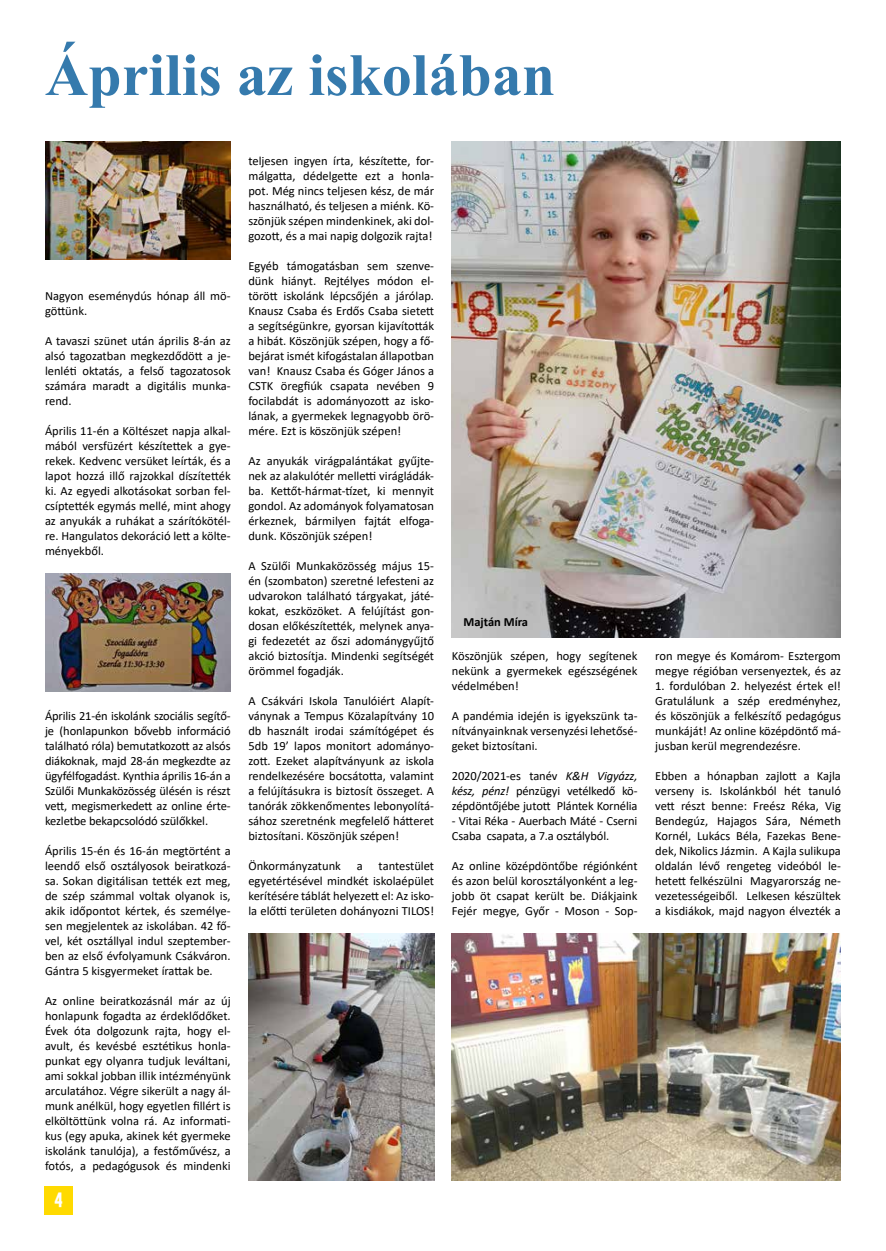
<style>
.page{position:relative;width:886px;height:1251px;background:#fff}
.page>*{position:absolute;margin:0;border:0;box-sizing:border-box;transform-origin:0 0}
.t1{font:700 60px "Times New Roman";color:#357aad}
.t2{font:700 15px "Gobold";color:#fff}
.t3{font:12.5px/15px "Calibri";color:#000;text-align:justify}
.t4{font:700 12.5px "Calibri";color:#000}
.s1{font-style:italic}
</style>
<div class="page">
<div style="left:45px;top:1186px;width:28px;height:28px;background:#ffda00"></div>
<img style="left:248px;top:934px;width:186px;height:246px">
<img style="left:45px;top:573px;width:186px;height:118px">
<img style="left:45px;top:142px;width:186px;height:117px">
<img style="left:452px;top:142px;width:389px;height:495px">
<img style="left:452px;top:934px;width:389px;height:246px">
<h1 class="t1" style="left:45px;top:32px;width:512px">Április az iskolában</h1>
<p class="t3" style="left:45px;top:288px;width:187px">Nagyon eseménydús hónap áll mö&shy;göttünk.</p>
<p class="t3" style="left:45px;top:333px;width:187px">A tavaszi szünet után április 8-án az alsó tagozatban megkezdődött a je&shy;lenléti oktatás, a felső tagozatosok számára maradt a digitális munka&shy;rend.</p>
<p class="t3" style="left:45px;top:423px;width:187px">Április 11-én a Költészet napja alkal&shy;mából versfüzért készítettek a gye&shy;rekek. Kedvenc versüket leírták, és a lapot hozzá illő rajzokkal díszítették ki. Az egyedi alkotásokat sorban fel&shy;csíptették egymás mellé, mint ahogy az anyukák a ruhákat a szárítókötél&shy;re. Hangulatos dekoráció lett a költe&shy;ményekből.</p>
<p class="t3" style="left:45px;top:708px;width:187px">Április 21-én iskolánk szociális segítő&shy;je (honlapunkon bővebb információ található róla) bemutatkozott az alsós diákoknak, majd 28-án megkezdte az ügyfélfogadást. Kynthia április 16-án a Szülői Munkaközösség ülésén is részt vett, megismerkedett az online érte&shy;kezletbe bekapcsolódó szülőkkel.</p>
<p class="t3" style="left:45px;top:843px;width:187px">Április 15-én és 16-án megtörtént a leendő első osztályosok beiratkozá&shy;sa. Sokan digitálisan tették ezt meg, de szép számmal voltak olyanok is, akik időpontot kértek, és személye&shy;sen megjelentek az iskolában. 42 fő&shy;vel, két osztállyal indul szeptember&shy;ben az első évfolyamunk Csákváron.<br>Gántra 5 kisgyermeket írattak be.</p>
<p class="t3" style="left:45px;top:993px;width:187px">Az online beiratkozásnál már az új honlapunk fogadta az érdeklődőket.<br>Évek óta dolgozunk rajta, hogy el&shy;avult, és kevésbé esztétikus honla&shy;punkat egy olyanra tudjuk leváltani, ami sokkal jobban illik intézményünk arculatához. Végre sikerült a nagy ál&shy;munk anélkül, hogy egyetlen fillért is elköltöttünk volna rá. Az informati&shy;kus (egy apuka, akinek két gyermeke iskolánk tanulója), a festőművész, a fotós, a pedagógusok és mindenki</p>
<p class="t2" style="left:54px;top:1190px;width:10px">4</p>
<p class="t3" style="left:248px;top:153px;width:187px">teljesen ingyen írta, készítette, for&shy;málgatta, dédelgette ezt a honla&shy;pot. Még nincs teljesen kész, de már használható, és teljesen a miénk. Kö&shy;szönjük szépen mindenkinek, aki dol&shy;gozott, és a mai napig dolgozik rajta!</p>
<p class="t3" style="left:248px;top:258px;width:187px">Egyéb támogatásban sem szenve&shy;dünk hiányt. Rejtélyes módon el&shy;törött iskolánk lépcsőjén a járólap.<br>Knausz Csaba és Erdős Csaba sietett a segítségünkre, gyorsan kijavították a hibát. Köszönjük szépen, hogy a fő&shy;bejárat ismét kifogástalan állapotban van! Knausz Csaba és Góger János a CSTK öregfiúk csapata nevében 9 focilabdát is adományozott az isko&shy;lának, a gyermekek legnagyobb örö&shy;mére. Ezt is köszönjük szépen!</p>
<p class="t3" style="left:248px;top:453px;width:187px">Az anyukák virágpalántákat gyűjte&shy;nek az alakulótér melletti virágládák&shy;ba. Kettőt-hármat-tízet, ki mennyit gondol. Az adományok folyamatosan érkeznek, bármilyen fajtát elfoga&shy;dunk. Köszönjük szépen!</p>
<p class="t3" style="left:248px;top:558px;width:187px">A Szülői Munkaközösség május 15- én (szombaton) szeretné lefesteni az udvarokon található tárgyakat, játé&shy;kokat, eszközöket. A felújítást gon&shy;dosan előkészítették, melynek anya&shy;gi fedezetét az őszi adománygyűjtő akció biztosítja. Mindenki segítségét örömmel fogadják.</p>
<p class="t3" style="left:248px;top:693px;width:187px">A Csákvári Iskola Tanulóiért Alapít&shy;ványnak a Tempus Közalapítvány 10 db használt irodai számítógépet és 5db 19’ lapos monitort adományo&shy;zott. Ezeket alapítványunk az iskola rendelkezésére bocsátotta, valamint a felújításukra is biztosít összeget. A tanórák zökkenőmentes lebonyolítá&shy;sához szeretnénk megfelelő hátteret biztosítani. Köszönjük szépen!</p>
<p class="t3" style="left:248px;top:858px;width:94px">Önkormányzatunk</p>
<p class="t3" style="left:357px;top:858px;width:7px">a</p>
<p class="t3" style="left:248px;top:858px;width:187px;text-indent:130px">tantestület egyetértésével mindkét iskolaépület kerítésére táblát helyezett el: Az isko&shy;la előtti területen dohányozni TILOS!</p>
<p class="t4" style="left:463px;top:613px;width:66px">Majtán Míra</p>
<p class="t3" style="left:452px;top:648px;width:187px">Köszönjük szépen, hogy segítenek nekünk a gyermekek egészségének védelmében!</p>
<p class="t3" style="left:452px;top:708px;width:187px">A pandémia idején is igyekszünk ta&shy;nítványainknak versenyzési lehetősé&shy;geket biztosítani.</p>
<p class="t3" style="left:452px;top:768px;width:187px">2020/2021-es tanév <span class="s1">K&amp;H Vigyázz, kész, pénz!</span> pénzügyi vetélkedő kö&shy;zépdöntőjébe jutott Plántek Kornélia</p>
<p class="t3" style="left:452px;top:813px;width:187px">- Vitai Réka - Auerbach Máté - Cserni<br>Csaba csapata, a 7.a osztályból.</p>
<p class="t3" style="left:452px;top:858px;width:187px">Az online középdöntőbe régiónként és azon belül korosztályonként a leg&shy;jobb öt csapat került be. Diákjaink Fejér megye, Győr - Moson - Sop-</p>
<p class="t3" style="left:655px;top:648px;width:187px">ron megye és Komárom- Esztergom megye régióban versenyeztek, és az</p>
<p class="t3" style="left:655px;top:678px;width:187px">1. fordulóban 2. helyezést értek el!<br>Gratulálunk a szép eredményhez, és köszönjük a felkészítő pedagógus munkáját! Az online középdöntő má&shy;jusban kerül megrendezésre.</p>
<p class="t3" style="left:655px;top:768px;width:187px">Ebben a hónapban zajlott a Kajla verseny is. Iskolánkból hét tanuló vett részt benne: Freész Réka, Vig Bendegúz, Hajagos Sára, Németh Kornél, Lukács Béla, Fazekas Bene&shy;dek, Nikolics Jázmin. A Kajla sulikupa oldalán lévő rengeteg videóból le&shy;hetett felkészülni Magyarország ne&shy;vezetességeiből. Lelkesen készültek a kisdiákok, majd nagyon élvezték a</p>
</div>
